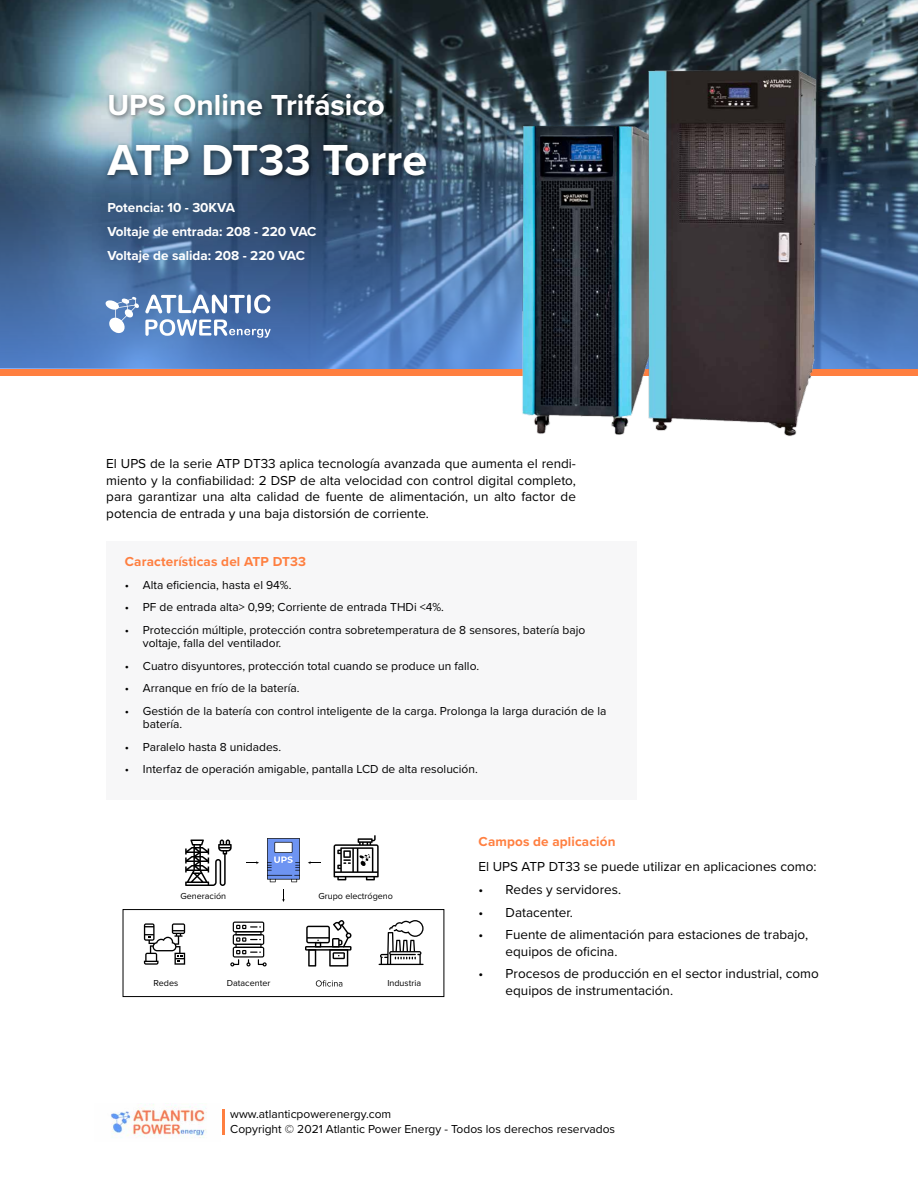
<style>
.page{position:relative;width:918px;height:1188px;background:#fff}
.page>*{position:absolute;margin:0;border:0;box-sizing:border-box;transform-origin:0 0}
.t1{font:700 45px "Proxima Nova";color:#fff}
.t2{font:700 30px "Proxima Nova";color:#fff}
.t3{font:13.5px/16.5px "Proxima Nova";color:#000}
.t4{font:700 13.5px/24px "Proxima Nova";color:#fff}
.t5{font:700 13.5px "Proxima Nova";letter-spacing:.01em;color:#ff7f40}
.t6{font:12px/13.5px "Proxima Nova";color:#000}
.t7{font:9px "Proxima Nova";color:#000}
</style>
<div class="page">
<img style="left:0;top:0;width:918px;height:369px">
<div style="left:0;top:369px;width:918px;height:6px;background:#ff7f40"></div>
<hr style="left:222px;top:1110px;width:3px;height:25px;background:#ff7f40">
<img style="left:111px;top:1104px;width:96px;height:34px">
<svg style="left:0;top:110px;width:918px;height:258px;background:#456995"></svg>
<div style="left:104px;top:91px;width:329px;height:91px;background:#000;opacity:.5"></div>
<svg style="left:105px;top:297px;width:34px;height:36px"></svg>
<svg style="left:145px;top:295px;width:125px;height:18px"></svg>
<svg style="left:145px;top:319px;width:126px;height:19px"></svg>
<div style="left:106px;top:541px;width:531px;height:258px;background:#f7f7f8"></div>
<svg style="left:267px;top:838px;width:33px;height:44px"></svg>
<svg style="left:308px;top:861px;width:13px;height:3px"></svg>
<svg style="left:282px;top:889px;width:3px;height:13px"></svg>
<svg style="left:246px;top:861px;width:13px;height:3px"></svg>
<svg style="left:334px;top:835px;width:45px;height:45px"></svg>
<svg style="left:144px;top:923px;width:41px;height:42px"></svg>
<svg style="left:230px;top:922px;width:37px;height:44px"></svg>
<svg style="left:185px;top:840px;width:47px;height:46px"></svg>
<div style="left:123px;top:909px;width:321px;height:88px;border:1px solid #000"></div>
<svg style="left:379px;top:920px;width:45px;height:45px"></svg>
<svg style="left:316px;top:980px;width:26px;height:7px"></svg>
<svg style="left:305px;top:920px;width:46px;height:47px"></svg>
<img style="left:511px;top:112px;width:128px;height:323px">
<img style="left:639px;top:64px;width:186px;height:373px">
<h2 class="t2" style="left:107px;top:83px;width:279px">UPS Online Trifásico</h2>
<h1 class="t1" style="left:107px;top:127px;width:322px">ATP DT33 Torre</h1>
<p class="t4" style="left:107px;top:196px;width:211px">Potencia: 10 - 30KVA<br>Voltaje de entrada: 208 - 220 VAC<br>Voltaje de salida: 208 - 220 VAC</p>
<p class="t3" style="left:106px;top:455px;width:471px;text-align:justify">El UPS de la serie ATP DT33 aplica tecnología avanzada que aumenta el rendi&shy;miento y la confiabilidad: 2 DSP de alta velocidad con control digital completo, para garantizar una alta calidad de fuente de alimentación, un alto factor de potencia de entrada y una baja distorsión de corriente.</p>
<p class="t5" style="left:125px;top:552px;width:183px">Características del ATP DT33</p>
<p class="t6" style="left:125px;top:577px;width:168px">• Alta eficiencia, hasta el 94%.</p>
<p class="t6" style="left:125px;top:600px;width:321px">• PF de entrada alta&gt; 0,99; Corriente de entrada THDi &lt;4%.</p>
<p class="t6" style="left:143px;top:622px;width:444px;text-indent:-18px">• Protección múltiple, protección contra sobretemperatura de 8 sensores, batería bajo voltaje, falla del ventilador.</p>
<p class="t6" style="left:125px;top:658px;width:356px">• Cuatro disyuntores, protección total cuando se produce un fallo.</p>
<p class="t6" style="left:125px;top:681px;width:176px">• Arranque en frío de la batería.</p>
<p class="t6" style="left:143px;top:703px;width:465px;text-indent:-18px">• Gestión de la batería con control inteligente de la carga. Prolonga la larga duración de la batería.</p>
<p class="t6" style="left:125px;top:739px;width:158px">• Paralelo hasta 8 unidades.</p>
<p class="t6" style="left:125px;top:762px;width:354px">• Interfaz de operación amigable, pantalla LCD de alta resolución.</p>
<p class="t7" style="left:180px;top:890px;width:47px">Generación</p>
<p class="t7" style="left:318px;top:890px;width:76px">Grupo electrógeno</p>
<p class="t7" style="left:153px;top:977px;width:26px">Redes</p>
<p class="t7" style="left:227px;top:977px;width:45px">Datacenter</p>
<p class="t7" style="left:387px;top:977px;width:35px">Industria</p>
<p class="t5" style="left:479px;top:831px;width:138px">Campos de aplicación</p>
<p class="t3" style="left:479px;top:858px;width:339px">El UPS ATP DT33 se puede utilizar en aplicaciones como:</p>
<p class="t3" style="left:479px;top:881px;width:144px">• Redes y servidores.</p>
<p class="t3" style="left:479px;top:903px;width:96px">• Datacenter.</p>
<p class="t3" style="left:506px;top:926px;width:304px;text-indent:-27px">• Fuente de alimentación para estaciones de trabajo, equipos de oficina.</p>
<p class="t3" style="left:506px;top:965px;width:315px;text-indent:-27px">• Procesos de producción en el sector industrial, como equipos de instrumentación.</p>
<p class="t6" style="left:230px;top:1106px;width:386px;line-height:15px">www.atlanticpowerenergy.com<br>Copyright © 2021 Atlantic Power Energy - Todos los derechos reservados</p>
</div>
